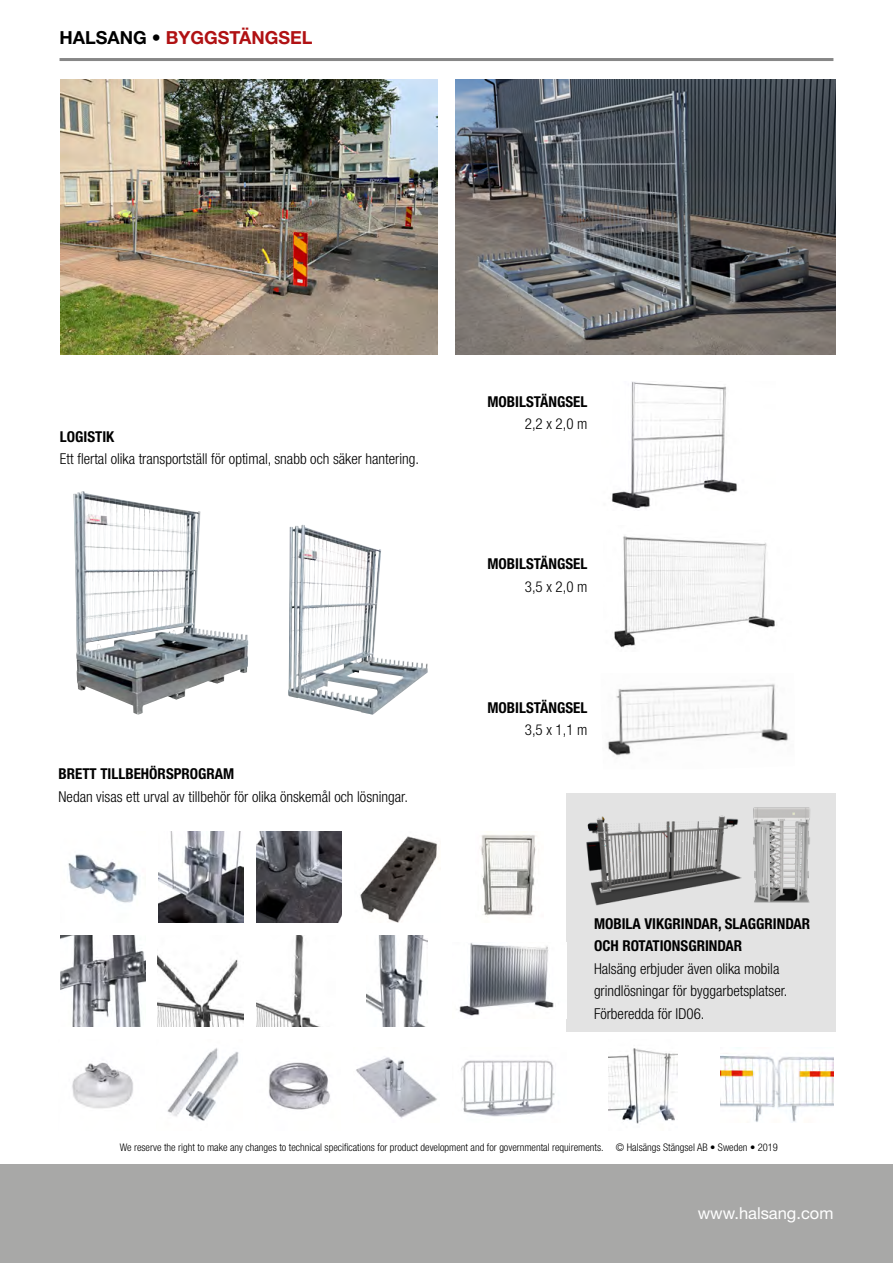
<style>
.page{position:relative;width:893px;height:1263px;background:#fff}
.page>*{position:absolute;margin:0;border:0;box-sizing:border-box;transform-origin:0 0}
.t1{font:700 18px "Helvetica Neue LT Std";color:#b01113}
.t2{font:16.5px "Helvetica Neue LT Std";color:#fff}
.t3{font:300 condensed 15px/22.5px "Helvetica Neue LT Std";color:#000}
.t4{font:700 condensed 15px/22.5px "Helvetica Neue LT Std";color:#000}
.t5{font:300 condensed 10.5px "Helvetica Neue LT Std";color:#000}
.s1{color:#000}
</style>
<div class="page">
<div style="left:0;top:1164px;width:893px;height:99px;background:#a8a8a7"></div>
<div style="left:566px;top:794px;width:270px;height:238px;background:#e3e3e3"></div>
<hr style="left:60px;top:58px;width:773px;height:3px;background:#878787">
<img style="left:60px;top:80px;width:377px;height:274px">
<img style="left:68px;top:854px;width:70px;height:49px">
<img style="left:367px;top:935px;width:61px;height:91px">
<img style="left:360px;top:836px;width:78px;height:87px">
<img style="left:72px;top:1062px;width:61px;height:47px">
<img style="left:158px;top:956px;width:85px;height:70px">
<img style="left:256px;top:935px;width:61px;height:91px">
<img style="left:60px;top:935px;width:86px;height:91px">
<img style="left:257px;top:831px;width:85px;height:92px">
<img style="left:269px;top:1062px;width:61px;height:48px">
<img style="left:158px;top:831px;width:85px;height:92px">
<img style="left:167px;top:1048px;width:72px;height:73px">
<img style="left:480px;top:835px;width:56px;height:81px">
<img style="left:461px;top:1060px;width:94px;height:57px">
<img style="left:609px;top:1048px;width:68px;height:76px">
<img style="left:720px;top:1055px;width:113px;height:67px">
<img style="left:459px;top:943px;width:95px;height:73px">
<img style="left:356px;top:1057px;width:81px;height:61px">
<img style="left:288px;top:525px;width:140px;height:190px">
<img style="left:73px;top:491px;width:175px;height:224px">
<img style="left:456px;top:80px;width:380px;height:274px">
<img style="left:611px;top:381px;width:127px;height:128px">
<img style="left:607px;top:683px;width:181px;height:73px">
<img style="left:614px;top:535px;width:161px;height:113px">
<img style="left:586px;top:815px;width:144px;height:90px">
<img style="left:730px;top:807px;width:80px;height:96px">
<p class="t1" style="left:60px;top:26px;width:255px"><span class="s1">HALSANG •</span> BYGGSTÄNGSEL</p>
<p class="t4" style="left:60px;top:425px;width:56px">LOGISTIK</p>
<p class="t3" style="left:60px;top:447px;width:361px">Ett flertal olika transportställ för optimal, snabb och säker hantering.</p>
<p class="t4" style="left:59px;top:762px;width:177px">BRETT TILLBEHÖRSPROGRAM</p>
<p class="t3" style="left:59px;top:785px;width:351px">Nedan visas ett urval av tillbehör för olika önskemål och lösningar.</p>
<p class="t4" style="left:487px;top:390px;width:101px">MOBILSTÄNGSEL</p>
<p class="t3" style="left:525px;top:412px;width:64px">2,2 x 2,0 m</p>
<p class="t4" style="left:487px;top:553px;width:101px">MOBILSTÄNGSEL</p>
<p class="t3" style="left:525px;top:575px;width:64px">3,5 x 2,0 m</p>
<p class="t4" style="left:487px;top:696px;width:101px">MOBILSTÄNGSEL</p>
<p class="t3" style="left:525px;top:718px;width:64px">3,5 x 1,1 m</p>
<p class="t4" style="left:594px;top:912px;width:218px">MOBILA VIKGRINDAR, SLAGGRINDAR<br>OCH ROTATIONSGRINDAR</p>
<p class="t3" style="left:594px;top:957px;width:195px">Halsäng erbjuder även olika mobila grindlösningar för byggarbetsplatser.<br>Förberedda för ID06.</p>
<p class="t5" style="left:120px;top:1141px;width:660px">We reserve the right to make any changes to technical specifications for product development and for governmental requirements. © Halsängs Stängsel AB • Sweden • 2019</p>
<p class="t2" style="left:698px;top:1203px;width:137px">www.halsang.com</p>
</div>
